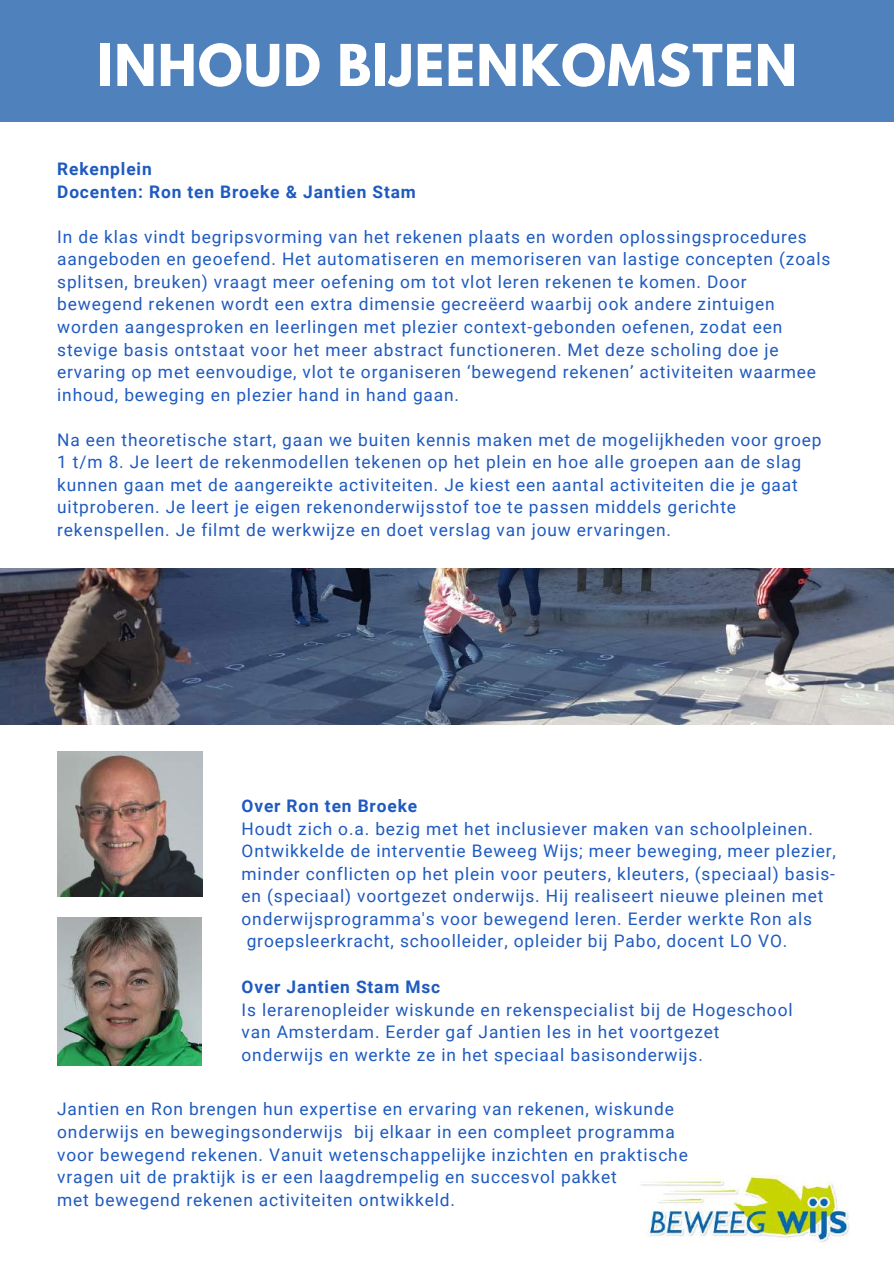
<style>
.page{position:relative;width:894px;height:1264px;background:#fff}
.page>*{position:absolute;margin:0;border:0;box-sizing:border-box;transform-origin:0 0}
.t1{font:700 51px "League Spartan";letter-spacing:.025em;color:#fff}
.t2{font:17.25px/22.5px "Roboto";letter-spacing:.05em;color:#1e5ac0}
.t3{font:700 17.25px/22.5px "Roboto";letter-spacing:.05em;color:#1e5ac0}
</style>
<div class="page">
<div style="left:0;top:0;width:893px;height:122px;background:#4f81bd"></div>
<img style="left:641px;top:1175px;width:208px;height:67px">
<img style="left:57px;top:917px;width:145px;height:148px">
<img style="left:57px;top:751px;width:145px;height:145px">
<img style="left:0;top:569px;width:893px;height:155px">
<h1 class="t1" style="left:97px;top:40px;width:701px">INHOUD BIJEENKOMSTEN</h1>
<p class="t3" style="left:57px;top:158px;width:360px">Rekenplein<br>Docenten: Ron ten Broeke &amp; Jantien Stam</p>
<p class="t2" style="left:57px;top:226px;width:774px">In de klas vindt begripsvorming van het rekenen plaats en worden oplossingsprocedures aangeboden en geoefend. Het automatiseren en memoriseren van lastige concepten (zoals splitsen, breuken) vraagt meer oefening om tot vlot leren rekenen te komen. Door bewegend rekenen wordt een extra dimensie gecreëerd waarbij ook andere zintuigen worden aangesproken en leerlingen met plezier context-gebonden oefenen, zodat een stevige basis ontstaat voor het meer abstract functioneren. Met deze scholing doe je ervaring op met eenvoudige, vlot te organiseren ‘bewegend rekenen’ activiteiten waarmee inhoud, beweging en plezier hand in hand gaan.</p>
<p class="t2" style="left:57px;top:428px;width:765px">Na een theoretische start, gaan we buiten kennis maken met de mogelijkheden voor groep 1 t/m 8. Je leert de rekenmodellen tekenen op het plein en hoe alle groepen aan de slag kunnen gaan met de aangereikte activiteiten. Je kiest een aantal activiteiten die je gaat uitproberen. Je leert je eigen rekenonderwijsstof toe te passen middels gerichte rekenspellen. Je filmt de werkwijze en doet verslag van jouw ervaringen.</p>
<p class="t3" style="left:241px;top:794px;width:177px">Over Ron ten Broeke</p>
<p class="t2" style="left:241px;top:817px;width:595px">Houdt zich o.a. bezig met het inclusiever maken van schoolpleinen.<br>Ontwikkelde de interventie Beweeg Wijs; meer beweging, meer plezier, minder conflicten op het plein voor peuters, kleuters, (speciaal) basis&shy;en (speciaal) voortgezet onderwijs. Hij realiseert nieuwe pleinen met onderwijsprogramma's voor bewegend leren. Eerder werkte Ron als groepsleerkracht, schoolleider, opleider bij Pabo, docent LO VO.</p>
<p class="t3" style="left:241px;top:976px;width:200px">Over Jantien Stam Msc</p>
<p class="t2" style="left:241px;top:998px;width:552px">Is lerarenopleider wiskunde en rekenspecialist bij de Hogeschool van Amsterdam. Eerder gaf Jantien les in het voortgezet onderwijs en werkte ze in het speciaal basisonderwijs.</p>
<p class="t2" style="left:57px;top:1098px;width:632px">Jantien en Ron brengen hun expertise en ervaring van rekenen, wiskunde onderwijs en bewegingsonderwijs bij elkaar in een compleet programma voor bewegend rekenen. Vanuit wetenschappelijke inzichten en praktische vragen uit de praktijk is er een laagdrempelig en succesvol pakket<br>met bewegend rekenen activiteiten ontwikkeld.</p>
</div>
